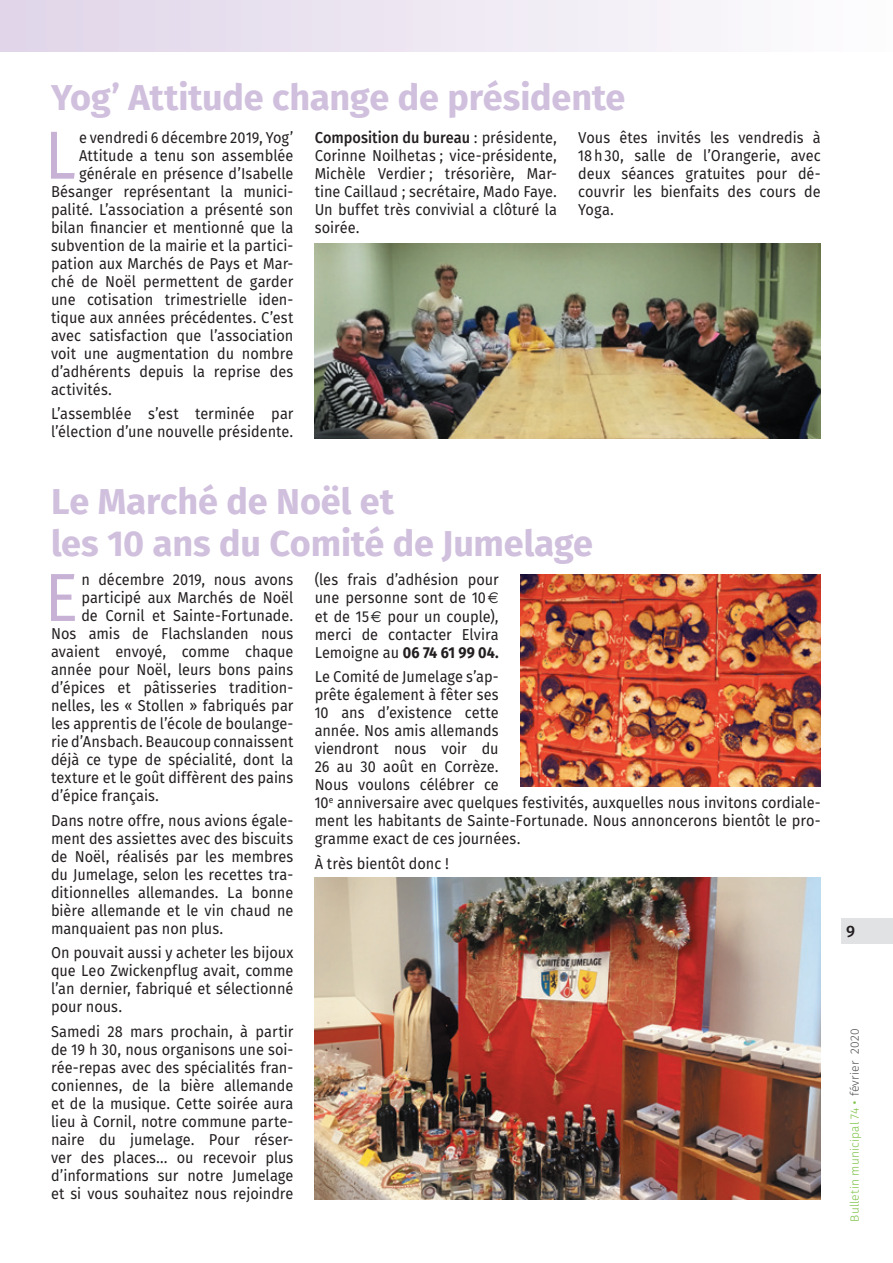
<style>
.page{position:relative;width:893px;height:1263px;background:#fff}
.page>*{position:absolute;margin:0;border:0;box-sizing:border-box;transform-origin:0 0}
.t1{font:67.95px "Fira Sans OT";color:#c7b2d5;scale:.92 1}
.t2{font:700 36px/42px "Fira Sans OT";letter-spacing:-.005em;color:#d0c0dd}
.t3{font:16.5px "Fira Sans OT Medium";color:#231f20}
.t4{font:15.75px/18px "Fira Sans OT";color:#231f20;text-align:justify;scale:.92 1}
.t5{font:15.75px "Fira Sans OT Medium";color:#231f20;scale:.92 1}
.t6{font:12px "Fira Sans OT Light";letter-spacing:.01em;color:#79c142}
.s1{font-family:"Fira Sans OT"}
.s2{font-family:"Euro Sans"}
.s3{font-weight:700}
.s4{color:#4b4c4d}
</style>
<div class="page">
<div style="left:842px;top:918px;width:51px;height:26px;background:#e1e2e4"></div>
<div style="left:0;top:0;width:893px;height:51px;background:linear-gradient(to right,#e0d5e9,#fdfdfd)"></div>
<img style="left:315px;top:244px;width:506px;height:194px">
<img style="left:520px;top:574px;width:301px;height:213px">
<img style="left:315px;top:877px;width:506px;height:322px">
<h2 class="t2" style="left:51px;top:79px;width:576px">Yog’ Attitude change de présidente</h2>
<h1 class="t1" style="left:44px;top:107px;width:36px">L</h1>
<p class="t4" style="left:79px;top:129px;width:234px">e vendredi 6 décembre 2019, Yog’</p>
<p class="t4" style="left:79px;top:147px;width:234px">Attitude a tenu son assemblée</p>
<p class="t4" style="left:79px;top:165px;width:234px">générale en présence d’Isabelle</p>
<p class="t4" style="left:51px;top:183px;width:265px">Bésanger représentant la munici-</p>
<p class="t4" style="left:51px;top:201px;width:265px">palité. L’association a présenté son</p>
<p class="t4" style="left:51px;top:219px;width:265px">bilan financier et mentionné que la</p>
<p class="t4" style="left:51px;top:237px;width:265px">subvention de la mairie et la partici-</p>
<p class="t4" style="left:51px;top:255px;width:265px">pation aux Marchés de Pays et Mar-</p>
<p class="t4" style="left:51px;top:273px;width:265px">ché de Noël permettent de garder</p>
<p class="t4" style="left:51px;top:291px;width:265px">une cotisation trimestrielle iden-</p>
<p class="t4" style="left:51px;top:309px;width:265px">tique aux années précédentes. C’est</p>
<p class="t4" style="left:51px;top:327px;width:265px">avec satisfaction que l’association</p>
<p class="t4" style="left:51px;top:345px;width:265px">voit une augmentation du nombre</p>
<p class="t4" style="left:51px;top:363px;width:265px">d’adhérents depuis la reprise des</p>
<p class="t4" style="left:51px;top:381px;width:68px">activités.</p>
<p class="t4" style="left:51px;top:406px;width:265px">L’assemblée s’est terminée par l’élection d’une nouvelle présidente.</p>
<p class="t5" style="left:315px;top:126px;width:265px">Composition du bureau <span class="s1">: présidente,</span></p>
<p class="t4" style="left:315px;top:147px;width:265px">Corinne Noilhetas ; vice-présidente, Michèle Verdier ; trésorière, Mar&shy;tine Caillaud ; secrétaire, Mado Faye.<br>Un buffet très convivial a clôturé la soirée.</p>
<p class="t4" style="left:578px;top:129px;width:265px">Vous êtes invités les vendredis à 18h30, salle de l’Orangerie, avec deux séances gratuites pour dé&shy;couvrir les bienfaits des cours de Yoga.</p>
<h2 class="t2" style="left:51px;top:483px;width:544px">Le Marché de Noël et<br>les 10 ans du Comité de Jumelage</h2>
<h1 class="t1" style="left:44px;top:550px;width:38px">E</h1>
<p class="t4" style="left:81px;top:572px;width:232px">n décembre 2019, nous avons</p>
<p class="t4" style="left:81px;top:590px;width:232px">participé aux Marchés de Noël</p>
<p class="t4" style="left:81px;top:608px;width:232px">de Cornil et Sainte-Fortunade.</p>
<p class="t4" style="left:51px;top:626px;width:265px">Nos amis de Flachslanden nous</p>
<p class="t4" style="left:51px;top:644px;width:265px">avaient envoyé, comme chaque</p>
<p class="t4" style="left:51px;top:662px;width:265px">année pour Noël, leurs bons pains</p>
<p class="t4" style="left:51px;top:680px;width:265px">d’épices et pâtisseries tradition-</p>
<p class="t4" style="left:51px;top:698px;width:265px">nelles, les « Stollen » fabriqués par</p>
<p class="t4" style="left:51px;top:716px;width:265px">les apprentis de l’école de boulange-</p>
<p class="t4" style="left:51px;top:734px;width:265px">rie d’Ansbach. Beaucoup connaissent</p>
<p class="t4" style="left:51px;top:752px;width:265px">déjà ce type de spécialité, dont la</p>
<p class="t4" style="left:51px;top:770px;width:265px">texture et le goût diffèrent des pains</p>
<p class="t4" style="left:51px;top:788px;width:119px">d’épice français.</p>
<p class="t4" style="left:51px;top:812px;width:265px">Dans notre offre, nous avions égale&shy;ment des assiettes avec des biscuits de Noël, réalisés par les membres du Jumelage, selon les recettes tra&shy;ditionnelles allemandes. La bonne bière allemande et le vin chaud ne manquaient pas non plus.</p>
<p class="t4" style="left:51px;top:945px;width:265px">On pouvait aussi y acheter les bijoux que Leo Zwickenpflug avait, comme l’an dernier, fabriqué et sélectionné pour nous.</p>
<p class="t4" style="left:51px;top:1023px;width:265px">Samedi 28 mars prochain, à partir de 19 h 30, nous organisons une soi&shy;rée-repas avec des spécialités fran&shy;coniennes, de la bière allemande et de la musique. Cette soirée aura lieu à Cornil, notre commune parte&shy;naire du jumelage. Pour réser&shy;ver des places… ou recevoir plus d’informations sur notre Jumelage et si vous souhaitez nous rejoindre</p>
<p class="t4" style="left:315px;top:571px;width:202px">(les frais d’adhésion pour une personne sont de 10<span class="s2">€ </span>et de 15<span class="s2">€</span> pour un couple), merci de contacter Elvira Lemoigne au <span class="s3">06 74 61 99 04.</span></p>
<p class="t4" style="left:315px;top:669px;width:551px;text-align:left">Le Comité de Jumelage s’ap-<br>prête également à fêter ses<br>10 ans d’existence cette<br>année. Nos amis allemands<br>viendront nous voir du<br>26 au 30 août en Corrèze.<br>Nous voulons célébrer ce<br>10<sup>e</sup> anniversaire avec quelques festivités, auxquelles nous invitons cordiale&shy;ment les habitants de Sainte-Fortunade. Nous annoncerons bientôt le pro&shy;gramme exact de ces journées.</p>
<p class="t4" style="left:315px;top:855px;width:147px">À très bientôt donc !</p>
<p class="t3" style="left:846px;top:920px;width:11px">9</p>
<p class="t6" style="left:846px;top:1222px;width:195px;rotate:-90deg">Bulletin municipal 74 • <span class="s4">février 2020</span></p>
</div>
